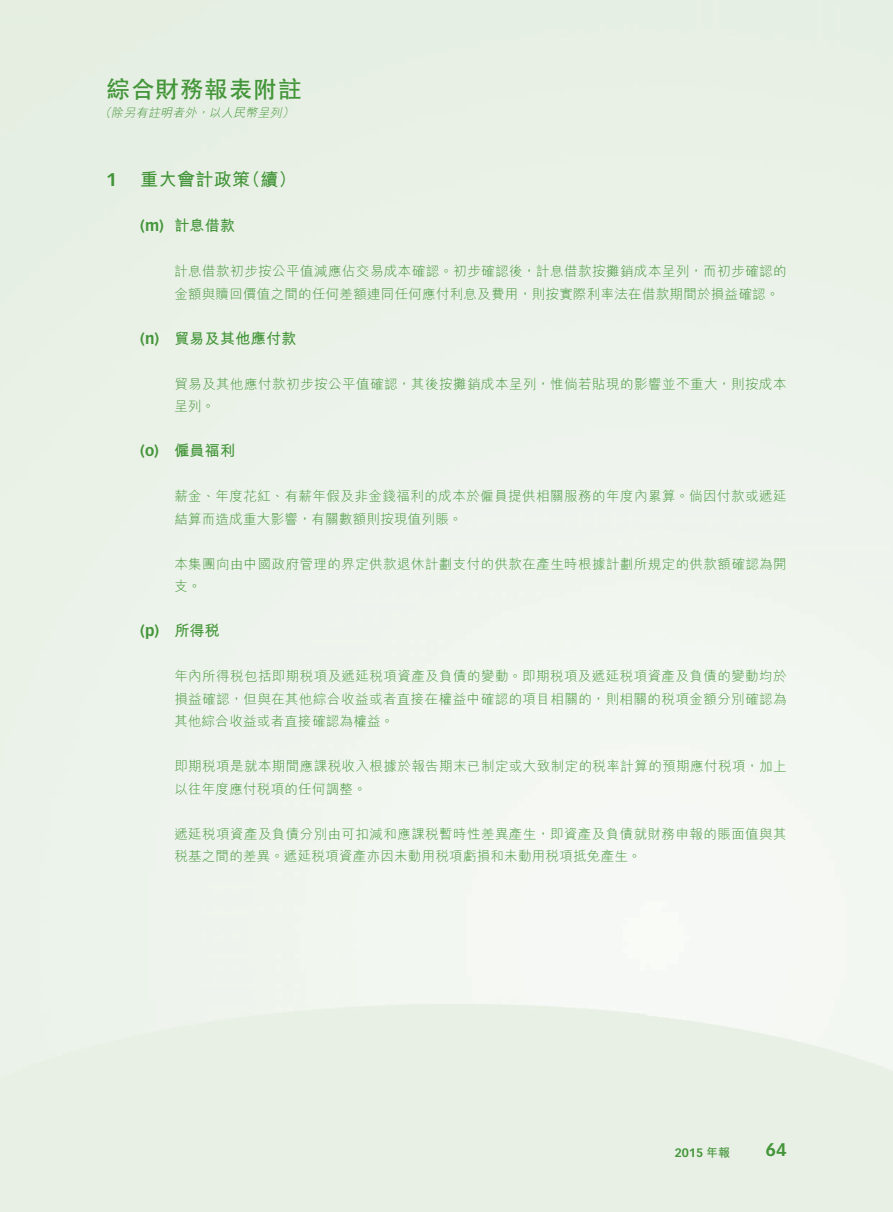
<style>
.page{position:relative;width:893px;height:1212px;background:#fff}
.page>*{position:absolute;margin:0;border:0;box-sizing:border-box;transform-origin:0 0}
.t1{font:24px "C Hei 2 HK Bold B5 pc H";letter-spacing:.02em;color:#439539}
.t2{font:18px "M Hei HK Bold B5 pc H";letter-spacing:.02em;color:#439539}
.t3{font:700 18px "Vectora LT Std";color:#439539}
.t4{font:15px "M Hei HK Bold B5 pc H";letter-spacing:.02em;color:#439539}
.t5{font:700 15px "Vectora LT Std";color:#439539}
.t6{font:13.5px/22.5px "M Hei HK Light B5 pc H";letter-spacing:.035em;color:#439539}
.t7{font:italic 12px "M Hei HK Light B5 pc H";color:#439539}
.t8{font:700 12px "Vectora LT Std";color:#439539}
.s1{font-family:"Vectora LT Std";font-weight:700}
.s2{font-family:"M Hei HK Bold B5 pc H";font-weight:400}
</style>
<div class="page">
<h1 class="t1" style="left:106px;top:80px;width:197px">綜合財務報表附註</h1>
<p class="t7" style="left:99px;top:108px;width:198px">（除另有註明者外，以人民幣呈列）</p>
<h2 class="t3" style="left:106px;top:171px;width:12px">1</h2>
<h2 class="t2" style="left:140px;top:173px;width:158px">重大會計政策（續）</h2>
<p class="t4" style="left:140px;top:220px;width:96px"><span class="s1">(m)</span> 計息借款</p>
<p class="t6" style="left:174px;top:262px;width:614px">計息借款初步按公平值減應佔交易成本確認。初步確認後，計息借款按攤銷成本呈列，而初步確認的金額與贖回價值之間的任何差額連同任何應付利息及費用，則按實際利率法在借款期間於損益確認。</p>
<p class="t4" style="left:140px;top:332px;width:158px"><span class="s1">(n)</span> 貿易及其他應付款</p>
<p class="t6" style="left:174px;top:374px;width:614px">貿易及其他應付款初步按公平值確認，其後按攤銷成本呈列，惟倘若貼現的影響並不重大，則按成本呈列。</p>
<p class="t4" style="left:140px;top:445px;width:96px"><span class="s1">(o)</span> 僱員福利</p>
<p class="t6" style="left:174px;top:487px;width:614px">薪金、年度花紅、有薪年假及非金錢福利的成本於僱員提供相關服務的年度內累算。倘因付款或遞延結算而造成重大影響，有關數額則按現值列賬。</p>
<p class="t6" style="left:174px;top:554px;width:614px">本集團向由中國政府管理的界定供款退休計劃支付的供款在產生時根據計劃所規定的供款額確認為開支。</p>
<p class="t5" style="left:140px;top:624px;width:81px">(p) <span class="s2">所得稅</span></p>
<p class="t6" style="left:174px;top:667px;width:614px;text-align:justify">年內所得稅包括即期稅項及遞延稅項資產及負債的變動。即期稅項及遞延稅項資產及負債的變動均於損益確認，但與在其他綜合收益或者直接在權益中確認的項目相關的，則相關的稅項金額分別確認為其他綜合收益或者直接確認為權益。</p>
<p class="t6" style="left:174px;top:757px;width:614px">即期稅項是就本期間應課稅收入根據於報告期末已制定或大致制定的稅率計算的預期應付稅項，加上以往年度應付稅項的任何調整。</p>
<p class="t6" style="left:174px;top:824px;width:614px">遞延稅項資產及負債分別由可扣減和應課稅暫時性差異產生，即資產及負債就財務申報的賬面值與其稅基之間的差異。遞延稅項資產亦因未動用稅項虧損和未動用稅項抵免產生。</p>
<p class="t8" style="left:675px;top:1147px;width:57px">2015 <span class="s2">年報</span></p>
<h2 class="t3" style="left:765px;top:1141px;width:23px">64</h2>
</div>
